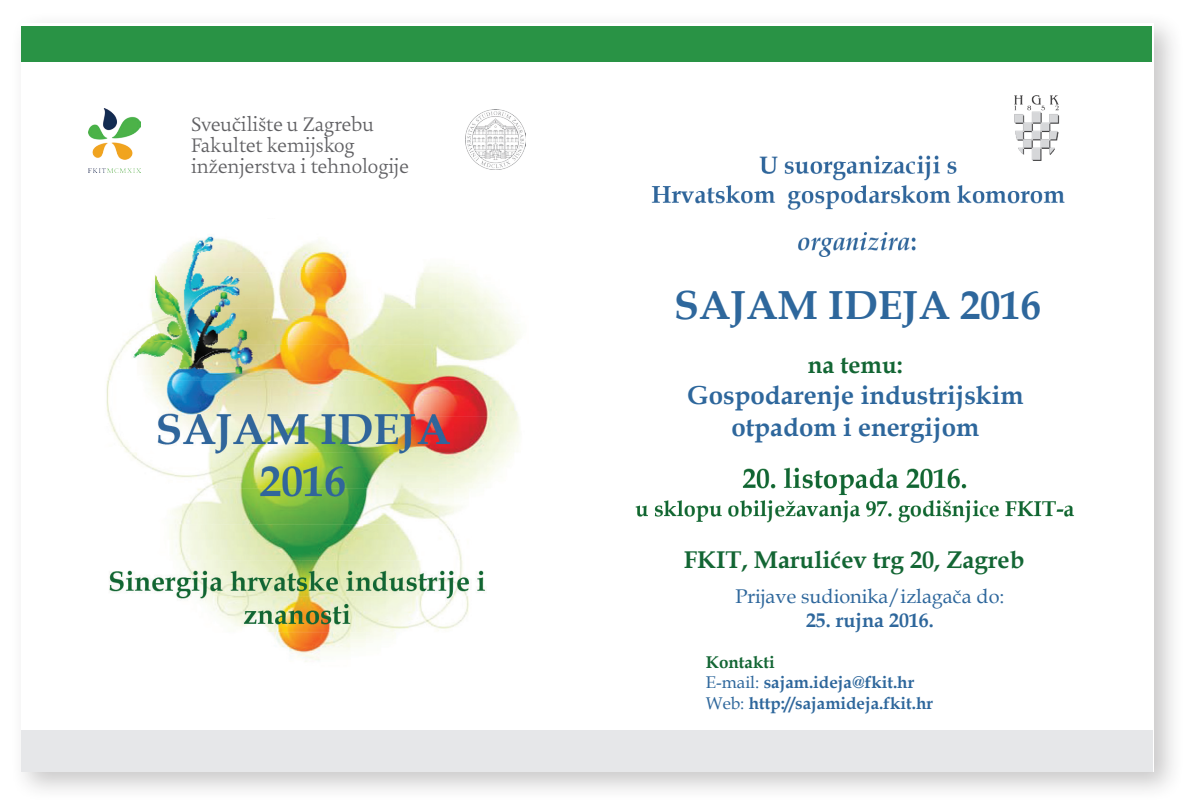
<style>
.page{position:relative;width:1188px;height:812px;background:#fff}
.page>*{position:absolute;margin:0;border:0;box-sizing:border-box;transform-origin:0 0}
.t1{font:700 40.5px "Book Antiqua";color:#2e679c}
.t2{font:700 25.88px/31.1px "Book Antiqua";color:#2e679c;text-align:center}
.t3{font:700 24.3px "Book Antiqua";color:#136634}
.t4{font:700 24.07px "Book Antiqua";color:#136634}
.t5{font:300 20.93px "Uni Zg";color:#616164}
.t6{font:19.8px "Book Antiqua";color:#2e679c}
.t7{font:700 19.8px "Book Antiqua";color:#2e679c}
.t8{font:700 17.1px "Book Antiqua";color:#2e679c}
.t9{font:700 17.1px "Book Antiqua";color:#136634}
.s1{font-weight:400}
</style>
<div class="page">
<div style="left:9px;top:11px;width:1175px;height:791px;background:#231f20;opacity:.25"></div>
<div style="left:22px;top:23px;width:1131px;height:748px;background:#fff"></div>
<img style="left:635px;top:467px;width:439px;height:56px">
<div style="left:22px;top:26px;width:1129px;height:35px;background:#299345"></div>
<div style="left:22px;top:730px;width:1130px;height:41px;background:#e6e7e9"></div>
<img style="left:89px;top:108px;width:51px;height:65px">
<img style="left:465px;top:109px;width:60px;height:61px">
<img style="left:651px;top:155px;width:414px;height:55px">
<img style="left:1014px;top:95px;width:49px;height:66px">
<img style="left:798px;top:232px;width:118px;height:24px">
<img style="left:106px;top:236px;width:415px;height:426px">
<p class="t5" style="left:191px;top:113px;width:184px">Sveučilište u Zagrebu</p>
<p class="t5" style="left:191px;top:134px;width:165px">Fakultet kemijskog</p>
<p class="t5" style="left:191px;top:154px;width:219px">inženjerstva i tehnologije</p>
<p class="t1" style="left:673px;top:277px;width:368px">SAJAM IDEJA 2016</p>
<p class="t4" style="left:807px;top:348px;width:96px">na temu:</p>
<p class="t2" style="left:687px;top:380px;width:338px">Gospodarenje industrijskim otpadom i energijom</p>
<p class="t3" style="left:683px;top:543px;width:342px">FKIT, Marulićev trg 20, Zagreb</p>
<p class="t6" style="left:735px;top:583px;width:270px">Prijave sudionika/izlagača do:</p>
<p class="t7" style="left:805px;top:607px;width:129px">25. rujna 2016.</p>
<p class="t9" style="left:705px;top:650px;width:70px">Kontakti</p>
<p class="t8" style="left:705px;top:671px;width:210px"><span class="s1">E-mail:</span> sajam.ideja@fkit.hr</p>
<p class="t8" style="left:705px;top:691px;width:229px"><span class="s1">Web:</span> http://sajamideja.fkit.hr</p>
</div>
